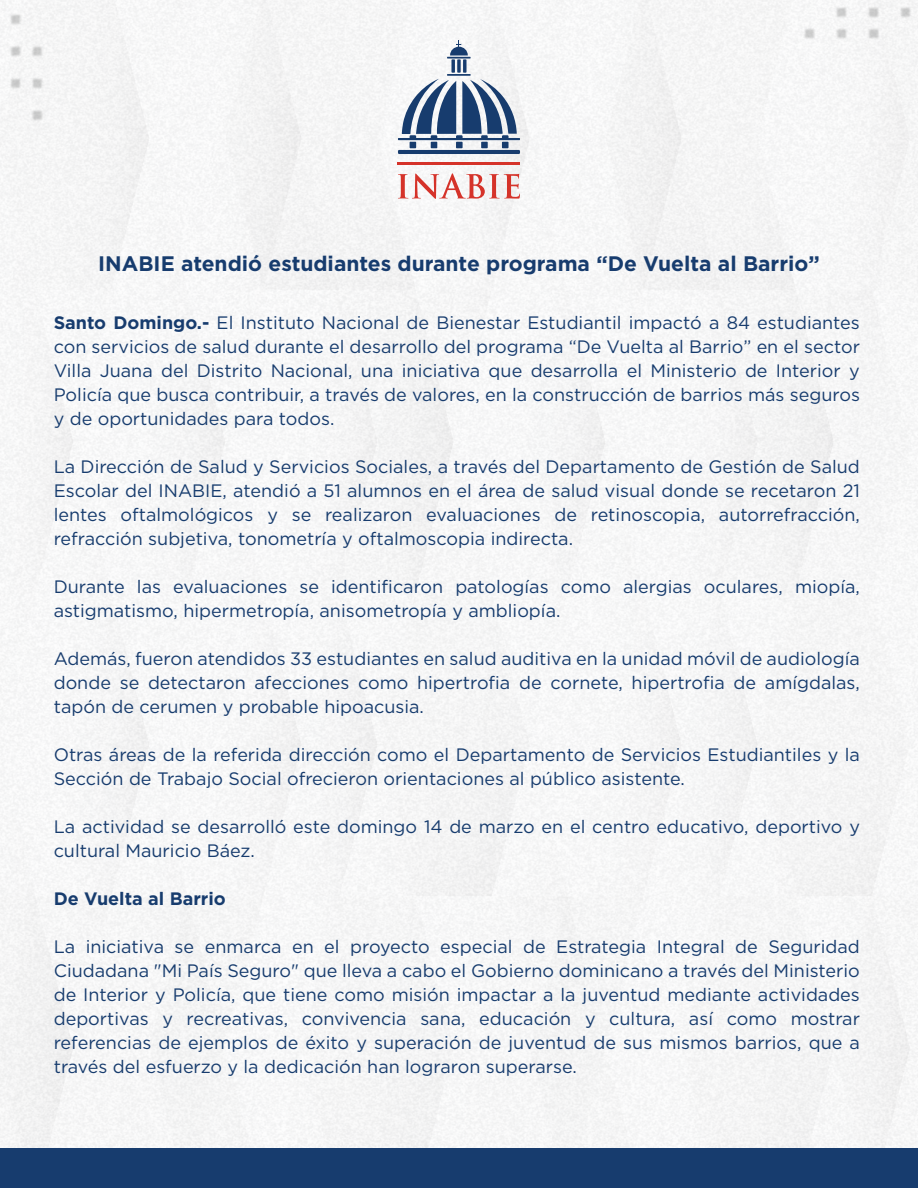
<style>
.page{position:relative;width:918px;height:1188px;background:#fff}
.page>*{position:absolute;margin:0;border:0;box-sizing:border-box;transform-origin:0 0}
.t1{font:700 21px "Gotham";color:#173c6e}
.t2{font:18px/24px "Gotham";color:#173c6e;text-align:justify}
.t3{font:700 18px "Gotham";color:#173c6e}
.s1{font-weight:700}
</style>
<div class="page">
<div style="left:0;top:0;width:918px;height:1148px;background:#f6f6f6"></div>
<div style="left:751px;top:0;width:167px;height:92px;background:#f6f6f6"></div>
<div style="left:0;top:0;width:95px;height:174px;background:#f5f5f6"></div>
<hr style="left:447px;top:57px;width:24px;height:2px;background:#173c6e">
<hr style="left:398px;top:162px;width:122px;height:3px;background:#d5332a">
<svg style="left:398px;top:173px;width:122px;height:26px"></svg>
<hr style="left:398px;top:150px;width:122px;height:4px;background:#173c6e">
<hr style="left:398px;top:138px;width:122px;height:2px;background:#173c6e">
<svg style="left:402px;top:79px;width:115px;height:69px"></svg>
<hr style="left:447px;top:74px;width:24px;height:2px;background:#173c6e">
<svg style="left:451px;top:59px;width:4px;height:14px"></svg>
<svg style="left:457px;top:59px;width:4px;height:14px"></svg>
<svg style="left:463px;top:59px;width:4px;height:14px"></svg>
<svg style="left:450px;top:40px;width:18px;height:16px"></svg>
<div style="left:0;top:1148px;width:918px;height:40px;background:#173c6e"></div>
<p class="t1" style="left:98px;top:254px;width:723px">INABIE atendió estudiantes durante programa “De Vuelta al Barrio”</p>
<p class="t2" style="left:54px;top:311px;width:808px"><span class="s1">Santo Domingo.-</span> El Instituto Nacional de Bienestar Estudiantil impactó a 84 estudiantes con servicios de salud durante el desarrollo del programa “De Vuelta al Barrio” en el sector Villa Juana del Distrito Nacional, una iniciativa que desarrolla el Ministerio de Interior y Policía que busca contribuir, a través de valores, en la construcción de barrios más seguros y de oportunidades para todos.</p>
<p class="t2" style="left:54px;top:455px;width:808px">La Dirección de Salud y Servicios Sociales, a través del Departamento de Gestión de Salud Escolar del INABIE, atendió a 51 alumnos en el área de salud visual donde se recetaron 21 lentes oftalmológicos y se realizaron evaluaciones de retinoscopia, autorrefracción, refracción subjetiva, tonometría y oftalmoscopia indirecta.</p>
<p class="t2" style="left:54px;top:575px;width:808px">Durante las evaluaciones se identificaron patologías como alergias oculares, miopía, astigmatismo, hipermetropía, anisometropía y ambliopía.</p>
<p class="t2" style="left:54px;top:647px;width:808px">Además, fueron atendidos 33 estudiantes en salud auditiva en la unidad móvil de audiología donde se detectaron afecciones como hipertrofia de cornete, hipertrofia de amígdalas, tapón de cerumen y probable hipoacusia.</p>
<p class="t2" style="left:54px;top:743px;width:808px">Otras áreas de la referida dirección como el Departamento de Servicios Estudiantiles y la<br>Sección de Trabajo Social ofrecieron orientaciones al público asistente.</p>
<p class="t2" style="left:54px;top:815px;width:808px">La actividad se desarrolló este domingo 14 de marzo en el centro educativo, deportivo y cultural Mauricio Báez.</p>
<p class="t3" style="left:54px;top:890px;width:174px">De Vuelta al Barrio</p>
<p class="t2" style="left:54px;top:935px;width:808px">La iniciativa se enmarca en el proyecto especial de Estrategia Integral de Seguridad Ciudadana "Mi País Seguro" que lleva a cabo el Gobierno dominicano a través del Ministerio de Interior y Policía, que tiene como misión impactar a la juventud mediante actividades deportivas y recreativas, convivencia sana, educación y cultura, así como mostrar referencias de ejemplos de éxito y superación de juventud de sus mismos barrios, que a través del esfuerzo y la dedicación han lograron superarse.</p>
</div>
